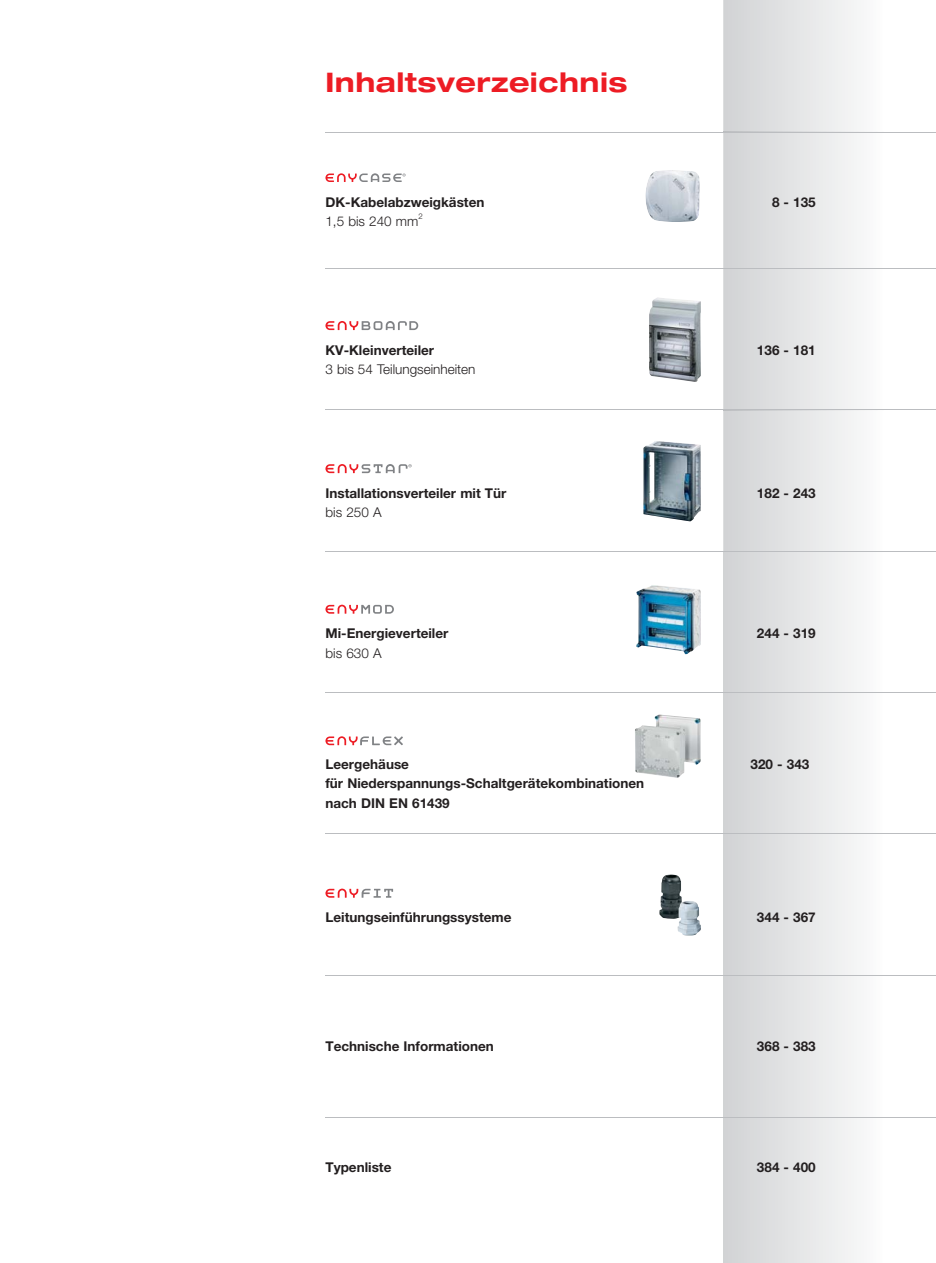
<style>
.page{position:relative;width:936px;height:1263px;background:#fff}
.page>*{position:absolute;margin:0;border:0;box-sizing:border-box;transform-origin:0 0}
.t1{font:700 expanded 27px "Helvetica Neue LT Pro";letter-spacing:.02em;color:#ed1c24}
.t2{font:700 13.5px/19.5px "Helvetica Neue LT Pro";color:#231f20}
.t3{font:300 13.5px "Helvetica Neue LT Pro";color:#231f20}
.t4{font:300 7.8px "Helvetica Neue LT Pro";color:#231f20}
</style>
<div class="page">
<div style="left:723px;top:269px;width:160px;height:141px;background:linear-gradient(to right,#d1d2d4,#fbfcfc)"></div>
<svg style="left:723px;top:411px;width:134px;height:140px"></svg>
<div style="left:723px;top:552px;width:160px;height:141px;background:linear-gradient(to right,#d1d2d4,#fbfcfc)"></div>
<div style="left:723px;top:693px;width:160px;height:141px;background:linear-gradient(to right,#d1d2d4,#fbfcfc)"></div>
<div style="left:723px;top:834px;width:160px;height:142px;background:linear-gradient(to right,#d1d2d4,#fbfcfc)"></div>
<svg style="left:723px;top:976px;width:134px;height:287px"></svg>
<img style="left:723px;top:1117px;width:160px;height:1px">
<svg style="left:723px;top:0;width:144px;height:268px"></svg>
<img style="left:649px;top:297px;width:52px;height:85px">
<img style="left:643px;top:441px;width:58px;height:80px">
<img style="left:636px;top:585px;width:65px;height:69px">
<img style="left:635px;top:714px;width:66px;height:64px">
<img style="left:645px;top:170px;width:54px;height:52px">
<img style="left:659px;top:874px;width:23px;height:45px">
<img style="left:677px;top:901px;width:24px;height:35px">
<svg style="left:325px;top:321px;width:93px;height:9px"></svg>
<svg style="left:325px;top:464px;width:86px;height:9px"></svg>
<svg style="left:325px;top:605px;width:69px;height:9px"></svg>
<svg style="left:325px;top:736px;width:78px;height:9px"></svg>
<svg style="left:325px;top:173px;width:80px;height:9px"></svg>
<svg style="left:325px;top:889px;width:68px;height:9px"></svg>
<hr style="left:325px;top:268px;width:610px;height:1px;background:#bbbdc0">
<hr style="left:325px;top:132px;width:610px;height:1px;background:#bbbdc0">
<hr style="left:325px;top:409px;width:610px;height:1px;background:#bbbdc0">
<hr style="left:325px;top:551px;width:610px;height:1px;background:#bbbdc0">
<hr style="left:325px;top:692px;width:610px;height:1px;background:#bbbdc0">
<hr style="left:325px;top:833px;width:610px;height:1px;background:#bbbdc0">
<hr style="left:325px;top:975px;width:610px;height:1px;background:#bbbdc0">
<hr style="left:325px;top:1116px;width:610px;height:1px;background:#bbbdc0">
<h1 class="t1" style="left:325px;top:72px;width:303px">Inhaltsverzeichnis</h1>
<p class="t2" style="left:325px;top:194px;width:160px">DK-Kabelabzweigkästen</p>
<p class="t2" style="left:772px;top:194px;width:45px">8 - 135</p>
<p class="t3" style="left:325px;top:217px;width:94px">1,5 bis 240 mm</p>
<p class="t4" style="left:418px;top:213px;width:6px">2</p>
<p class="t2" style="left:325px;top:342px;width:110px">KV-Kleinverteiler</p>
<p class="t2" style="left:757px;top:342px;width:60px">136 - 181</p>
<p class="t3" style="left:325px;top:364px;width:151px">3 bis 54 Teilungseinheiten</p>
<p class="t2" style="left:325px;top:485px;width:182px">Installationsverteiler mit Tür</p>
<p class="t2" style="left:757px;top:485px;width:60px">182 - 243</p>
<p class="t3" style="left:325px;top:507px;width:58px">bis 250 A</p>
<p class="t2" style="left:325px;top:625px;width:124px">Mi-Energieverteiler</p>
<p class="t2" style="left:757px;top:625px;width:60px">244 - 319</p>
<p class="t3" style="left:325px;top:648px;width:58px">bis 630 A</p>
<p class="t2" style="left:325px;top:756px;width:85px">Leergehäuse</p>
<p class="t2" style="left:750px;top:756px;width:60px">320 - 343</p>
<p class="t2" style="left:325px;top:775px;width:320px">für Niederspannungs-Schaltgerätekombinationen nach DIN EN 61439</p>
<p class="t2" style="left:325px;top:909px;width:187px">Leitungseinführungssysteme</p>
<p class="t2" style="left:757px;top:909px;width:60px">344 - 367</p>
<p class="t2" style="left:325px;top:1038px;width:170px">Technische Informationen</p>
<p class="t2" style="left:757px;top:1038px;width:60px">368 - 383</p>
<p class="t2" style="left:325px;top:1159px;width:67px">Typenliste</p>
<p class="t2" style="left:757px;top:1159px;width:60px">384 - 400</p>
</div>
